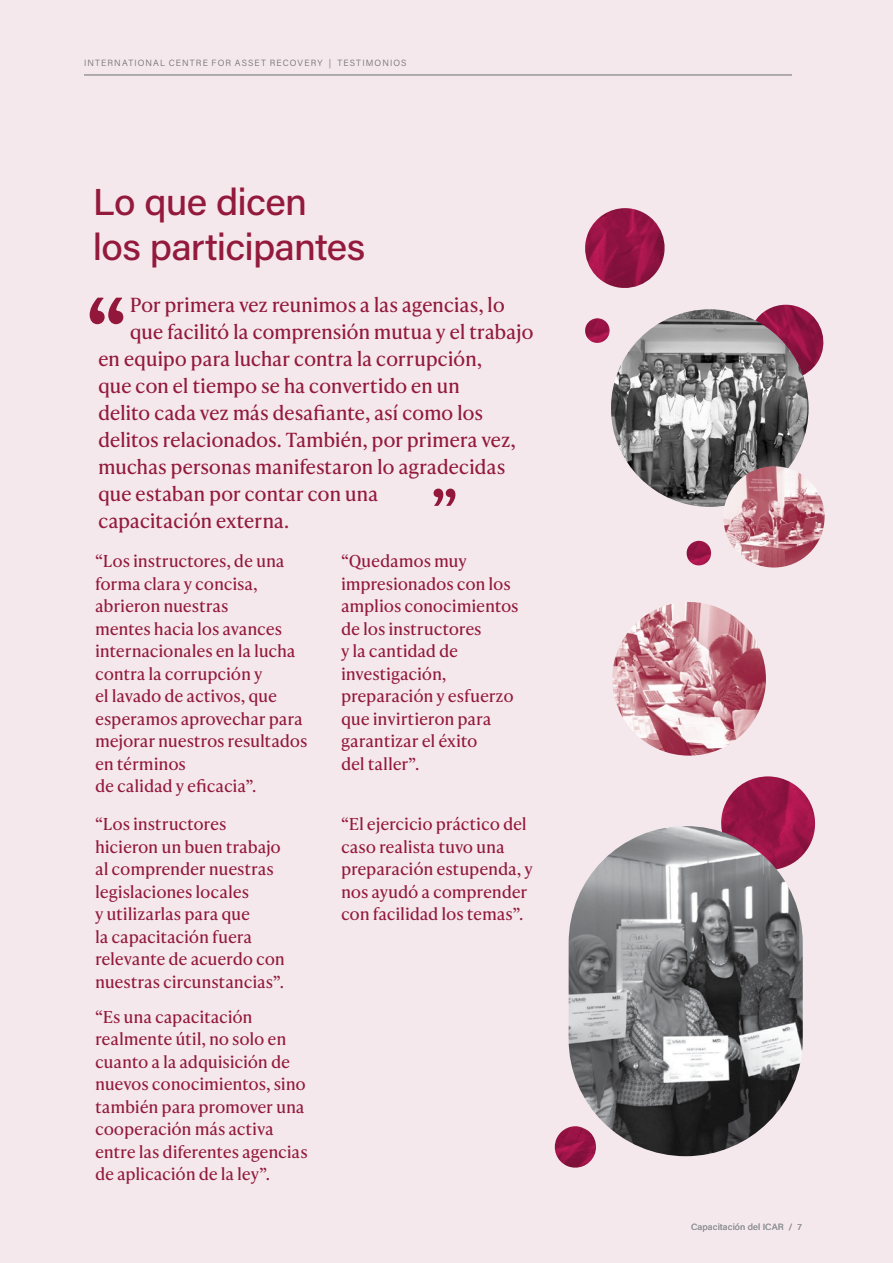
<style>
.page{position:relative;width:893px;height:1263px;background:#f4e8ec}
.page>*{position:absolute;margin:0;border:0;box-sizing:border-box;transform-origin:0 0}
.t1{font:500 37.5px/45px "Acumin Pro";letter-spacing:-.02em;color:#931a3c}
.t2{font:19.5px "Ivy Presto Text";letter-spacing:-.02em;color:#931a3c}
.t3{font:16.5px/22.5px "Ivy Presto Text";letter-spacing:-.015em;color:#931a3c}
.t4{font:300 9px "Acumin Pro";letter-spacing:.125em;color:#6d6e71}
.t5{font:9px "Acumin Pro";letter-spacing:.005em;color:#939598}
</style>
<div class="page">
<img style="left:585px;top:208px;width:80px;height:80px">
<img style="left:554px;top:1126px;width:42px;height:42px">
<img style="left:752px;top:305px;width:72px;height:70px">
<img style="left:714px;top:776px;width:102px;height:97px">
<img style="left:686px;top:541px;width:26px;height:25px">
<img style="left:612px;top:602px;width:154px;height:154px;border-radius:77px">
<img style="left:611px;top:309px;width:198px;height:198px;border-radius:99px">
<img style="left:585px;top:318px;width:25px;height:25px">
<img style="left:723px;top:466px;width:102px;height:101px;border-radius:51px">
<img style="left:569px;top:826px;width:234px;height:330px;border-radius:117px">
<svg style="left:90px;top:298px;width:33px;height:26px"></svg>
<svg style="left:434px;top:489px;width:21px;height:17px"></svg>
<hr style="left:84px;top:75px;width:708px;height:1px;background:#6d6e71">
<p class="t4" style="left:84px;top:57px;width:324px">INTERNATIONAL CENTRE FOR ASSET RECOVERY | TESTIMONIOS</p>
<h1 class="t1" style="left:93px;top:178px;width:274px">Lo que dicen<br>los participantes</h1>
<p class="t2" style="left:130px;top:290px;width:377px">Por primera vez reunimos a las agencias, lo</p>
<p class="t2" style="left:130px;top:317px;width:405px">que facilitó la comprensión mutua y el trabajo</p>
<p class="t2" style="left:98px;top:344px;width:386px">en equipo para luchar contra la corrupción,</p>
<p class="t2" style="left:98px;top:371px;width:364px">que con el tiempo se ha convertido en un</p>
<p class="t2" style="left:98px;top:398px;width:387px">delito cada vez más desafiante, así como los</p>
<p class="t2" style="left:98px;top:425px;width:419px">delitos relacionados. También, por primera vez,</p>
<p class="t2" style="left:98px;top:452px;width:409px">muchas personas manifestaron lo agradecidas</p>
<p class="t2" style="left:98px;top:479px;width:282px">que estaban por contar con una</p>
<p class="t2" style="left:98px;top:506px;width:193px">capacitación externa.</p>
<p class="t3" style="left:95px;top:549px;width:214px">“Los instructores, de una forma clara y concisa, abrieron nuestras<br>mentes hacia los avances internacionales en la lucha contra la corrupción y<br>el lavado de activos, que esperamos aprovechar para mejorar nuestros resultados en términos<br>de calidad y eficacia”.</p>
<p class="t3" style="left:95px;top:812px;width:191px">“Los instructores hicieron un buen trabajo al comprender nuestras legislaciones locales<br>y utilizarlas para que<br>la capacitación fuera relevante de acuerdo con nuestras circunstancias”.</p>
<p class="t3" style="left:341px;top:812px;width:193px">“El ejercicio práctico del caso realista tuvo una preparación estupenda, y nos ayudó a comprender con facilidad los temas”.</p>
<p class="t3" style="left:341px;top:549px;width:179px">“Quedamos muy impresionados con los amplios conocimientos de los instructores<br>y la cantidad de investigación, preparación y esfuerzo que invirtieron para garantizar el éxito<br>del taller”.</p>
<p class="t3" style="left:95px;top:1004px;width:214px">“Es una capacitación realmente útil, no solo en cuanto a la adquisición de nuevos conocimientos, sino también para promover una cooperación más activa entre las diferentes agencias de aplicación de la ley”.</p>
<p class="t5" style="left:691px;top:1220px;width:112px">Capacitación del ICAR / 7</p>
</div>
